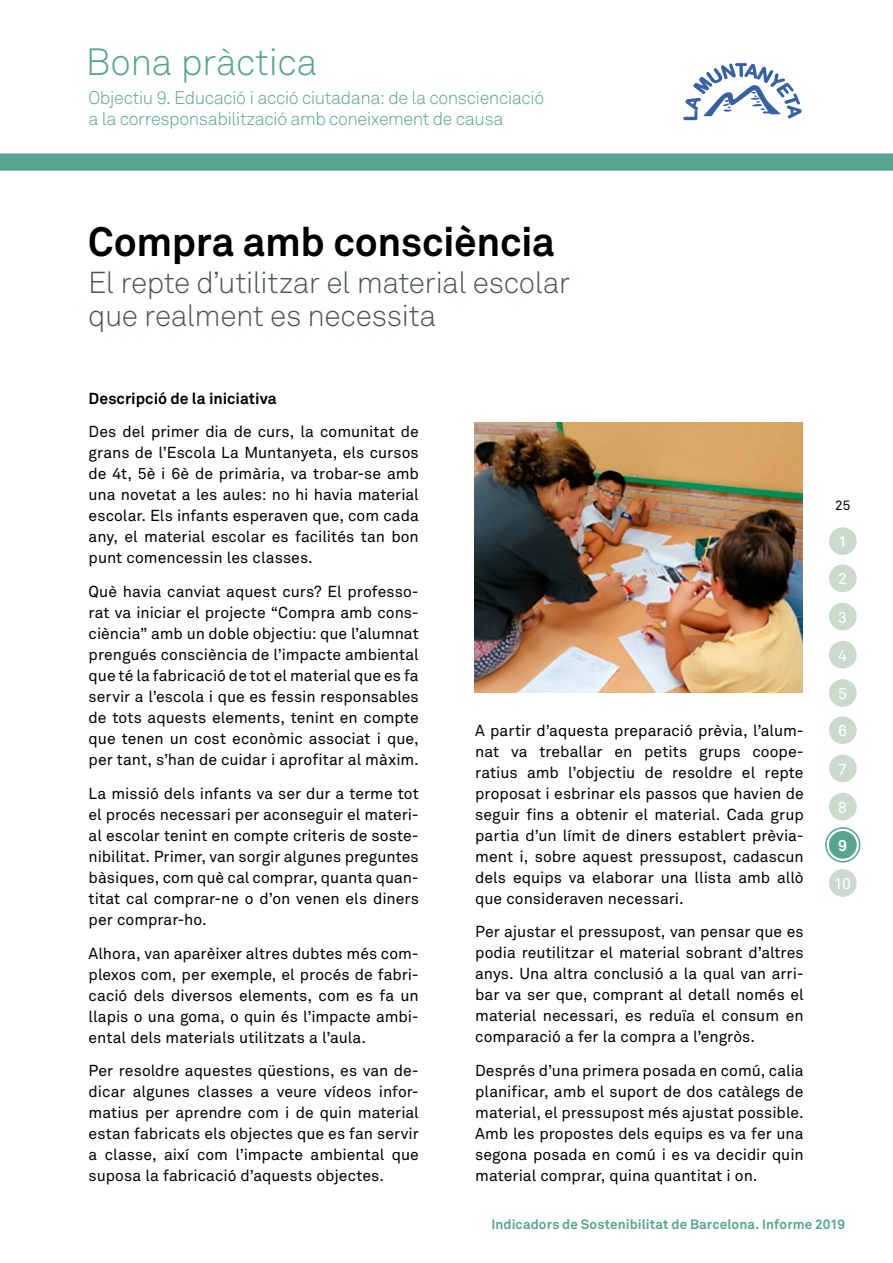
<style>
.page{position:relative;width:893px;height:1263px;background:#fff}
.page>*{position:absolute;margin:0;border:0;box-sizing:border-box;transform-origin:0 0}
.t1{font:700 40.5px "Akkurat Pro";letter-spacing:-.01em;color:#000}
.t2{font:37.5px "Akkurat Light Pro";letter-spacing:-.015em;color:#57a590}
.t3{font:30px/33px "Akkurat Light Pro";letter-spacing:-.015em;color:#4c5759}
.t4{font:18px/21px "Akkurat Light Pro";letter-spacing:-.025em;color:#57a590}
.t5{font:15.75px/21px "Akkurat Pro";color:#000;text-align:justify}
.t6{font:700 15.75px "Akkurat Pro";color:#000}
.t7{font:15.75px "Akkurat Pro";color:#fff}
.t8{font:700 15.75px "Akkurat Pro";color:#fff}
.t9{font:700 13.5px "Akkurat Pro";letter-spacing:.01em;color:#57a590}
.t10{font:13.5px "Akkurat Pro";color:#000}
</style>
<div class="page">
<div style="left:0;top:153px;width:893px;height:18px;background:#57a590"></div>
<div style="left:829px;top:527px;width:28px;height:28px;background:#cadbcd;border-radius:50%"></div>
<div style="left:829px;top:679px;width:28px;height:28px;background:#cadbcd;border-radius:50%"></div>
<div style="left:829px;top:564px;width:28px;height:28px;background:#cadbcd;border-radius:50%"></div>
<div style="left:829px;top:716px;width:28px;height:28px;background:#cadbcd;border-radius:50%"></div>
<div style="left:829px;top:603px;width:28px;height:27px;background:#cadbcd;border-radius:50%"></div>
<div style="left:829px;top:754px;width:28px;height:28px;background:#cadbcd;border-radius:50%"></div>
<div style="left:829px;top:641px;width:28px;height:28px;background:#cadbcd;border-radius:50%"></div>
<div style="left:829px;top:793px;width:28px;height:27px;background:#cadbcd;border-radius:50%"></div>
<div style="left:829px;top:869px;width:28px;height:28px;background:#cadbcd;border-radius:50%"></div>
<svg style="left:683px;top:63px;width:119px;height:57px"></svg>
<div style="left:829px;top:831px;width:28px;height:28px;background:#57a590;border-radius:50%"></div>
<div style="left:825px;top:827px;width:35px;height:35px;border:2px solid #57a590;border-radius:50%"></div>
<img style="left:474px;top:423px;width:329px;height:270px">
<h2 class="t2" style="left:86px;top:40px;width:233px">Bona pràctica</h2>
<p class="t4" style="left:88px;top:88px;width:457px">Objectiu 9. Educació i acció ciutadana: de la conscienciació a la corresponsabilització amb coneixement de causa</p>
<h1 class="t1" style="left:88px;top:216px;width:468px">Compra amb consciència</h1>
<h3 class="t3" style="left:88px;top:266px;width:484px">El repte d’utilitzar el material escolar que realment es necessita</h3>
<p class="t6" style="left:89px;top:388px;width:190px">Descripció de la iniciativa</p>
<p class="t5" style="left:89px;top:422px;width:332px">Des del primer dia de curs, la comunitat de grans de l’Escola La Muntanyeta, els cursos de 4t, 5è i 6è de primària, va trobar-se amb una novetat a les aules: no hi havia material escolar. Els infants esperaven que, com cada any, el material escolar es facilités tan bon punt comencessin les classes.</p>
<p class="t5" style="left:89px;top:581px;width:332px">Què havia canviat aquest curs? El professo&shy;rat va iniciar el projecte “Compra amb cons&shy;ciència” amb un doble objectiu: que l’alumnat prengués consciència de l’impacte ambiental que té la fabricació de tot el material que es fa servir a l’escola i que es fessin responsables de tots aquests elements, tenint en compte que tenen un cost econòmic associat i que, per tant, s’han de cuidar i aprofitar al màxim.</p>
<p class="t5" style="left:89px;top:783px;width:332px">La missió dels infants va ser dur a terme tot el procés necessari per aconseguir el materi&shy;al escolar tenint en compte criteris de soste&shy;nibilitat. Primer, van sorgir algunes preguntes bàsiques, com què cal comprar, quanta quan&shy;titat cal comprar-ne o d’on venen els diners per comprar-ho.</p>
<p class="t5" style="left:89px;top:943px;width:332px">Alhora, van aparèixer altres dubtes més com&shy;plexos com, per exemple, el procés de fabri&shy;cació dels diversos elements, com es fa un llapis o una goma, o quin és l’impacte ambi&shy;ental dels materials utilitzats a l’aula.</p>
<p class="t5" style="left:89px;top:1061px;width:332px">Per resoldre aquestes qüestions, es van de&shy;dicar algunes classes a veure vídeos infor&shy;matius per aprendre com i de quin material estan fabricats els objectes que es fan servir a classe, així com l’impacte ambiental que suposa la fabricació d’aquests objectes.</p>
<p class="t5" style="left:475px;top:720px;width:330px">A partir d’aquesta preparació prèvia, l’alum&shy;nat va treballar en petits grups coope&shy;ratius amb l’objectiu de resoldre el repte proposat i esbrinar els passos que havien de seguir fins a obtenir el material. Cada grup partia d’un límit de diners establert prèvia&shy;ment i, sobre aquest pressupost, cadascun dels equips va elaborar una llista amb allò que consideraven necessari.</p>
<p class="t5" style="left:475px;top:922px;width:330px">Per ajustar el pressupost, van pensar que es podia reutilitzar el material sobrant d’altres anys. Una altra conclusió a la qual van arri&shy;bar va ser que, comprant al detall només el material necessari, es reduïa el consum en comparació a fer la compra a l’engròs.</p>
<p class="t5" style="left:475px;top:1061px;width:330px">Després d’una primera posada en comú, calia planificar, amb el suport de dos catàlegs de material, el pressupost més ajustat possible.<br>Amb les propostes dels equips es va fer una segona posada en comú i es va decidir quin material comprar, quina quantitat i on.</p>
<p class="t10" style="left:835px;top:498px;width:17px">25</p>
<p class="t7" style="left:838px;top:533px;width:10px">1</p>
<p class="t7" style="left:838px;top:570px;width:10px">2</p>
<p class="t7" style="left:838px;top:608px;width:10px">3</p>
<p class="t7" style="left:838px;top:646px;width:10px">4</p>
<p class="t7" style="left:838px;top:684px;width:10px">5</p>
<p class="t7" style="left:838px;top:722px;width:10px">6</p>
<p class="t7" style="left:838px;top:760px;width:10px">7</p>
<p class="t7" style="left:838px;top:798px;width:10px">8</p>
<p class="t8" style="left:838px;top:836px;width:10px">9</p>
<p class="t7" style="left:834px;top:874px;width:18px">10</p>
<p class="t9" style="left:491px;top:1216px;width:355px">Indicadors de Sostenibilitat de Barcelona. Informe 2019</p>
</div>
